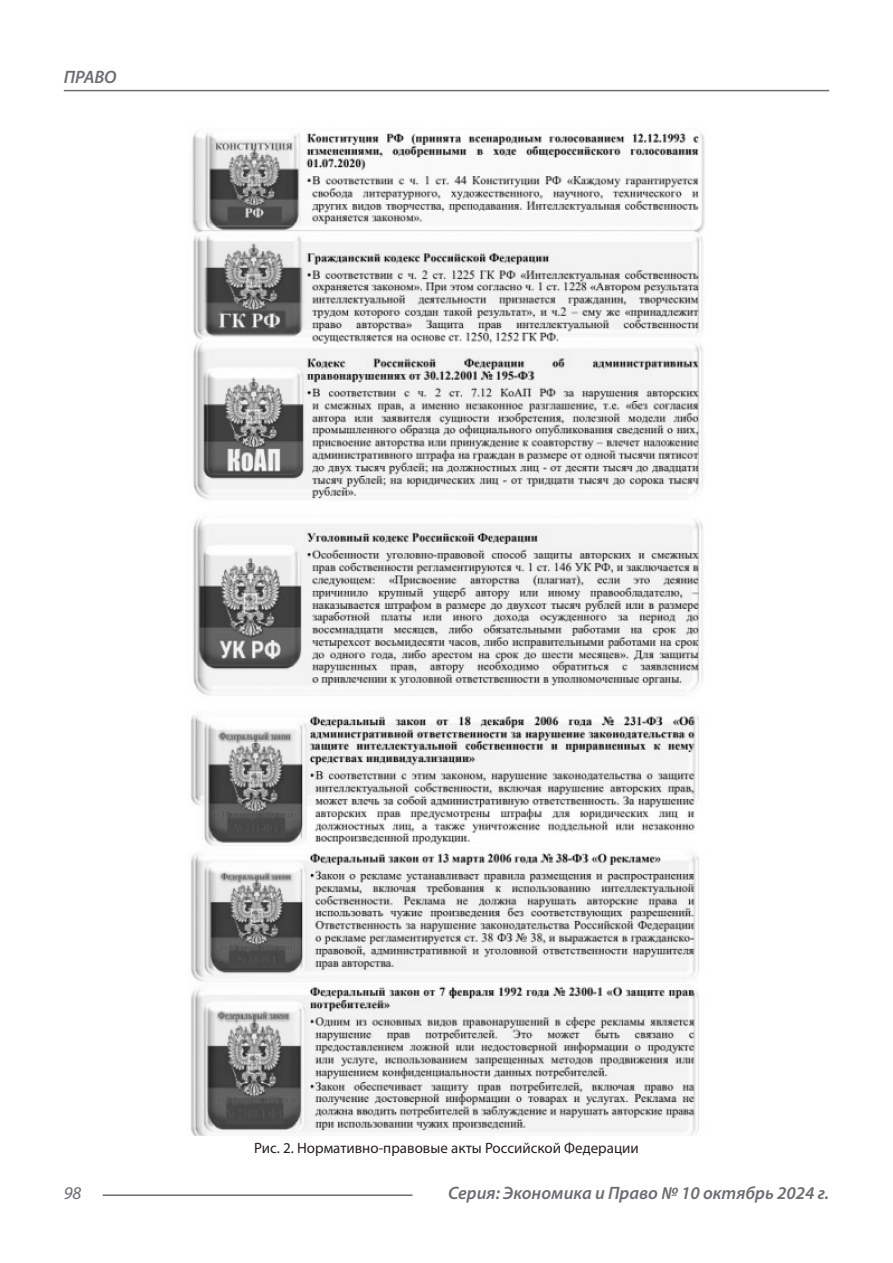
<style>
.page{position:relative;width:893px;height:1263px;background:#fff}
.page>*{position:absolute;margin:0;border:0;box-sizing:border-box;transform-origin:0 0}
.t1{font:italic 600 18px "Myriad Pro";color:#6c6d70}
.t2{font:italic 18px "Myriad Pro";color:#6c6d70}
.Статья_текст{font:15px "Myriad Pro";color:#231f20}
</style>
<div class="page">
<hr style="left:103px;top:1194px;width:309px;height:2px;background:#6c6d70">
<hr style="left:64px;top:90px;width:765px;height:1px;background:#6c6d70">
<img style="left:190px;top:131px;width:515px;height:1004px">
<p class="t1" style="left:64px;top:66px;width:54px">ПРАВО</p>
<p class="Статья_текст" style="left:254px;top:1139px;width:386px">Рис. 2. Нормативно-правовые акты Российской Федерации</p>
<p class="t2" style="left:64px;top:1182px;width:19px">98</p>
<p class="t1" style="left:448px;top:1182px;width:383px">Серия: Экономика и Право № 10 октябрь 2024 г.</p>
</div>
